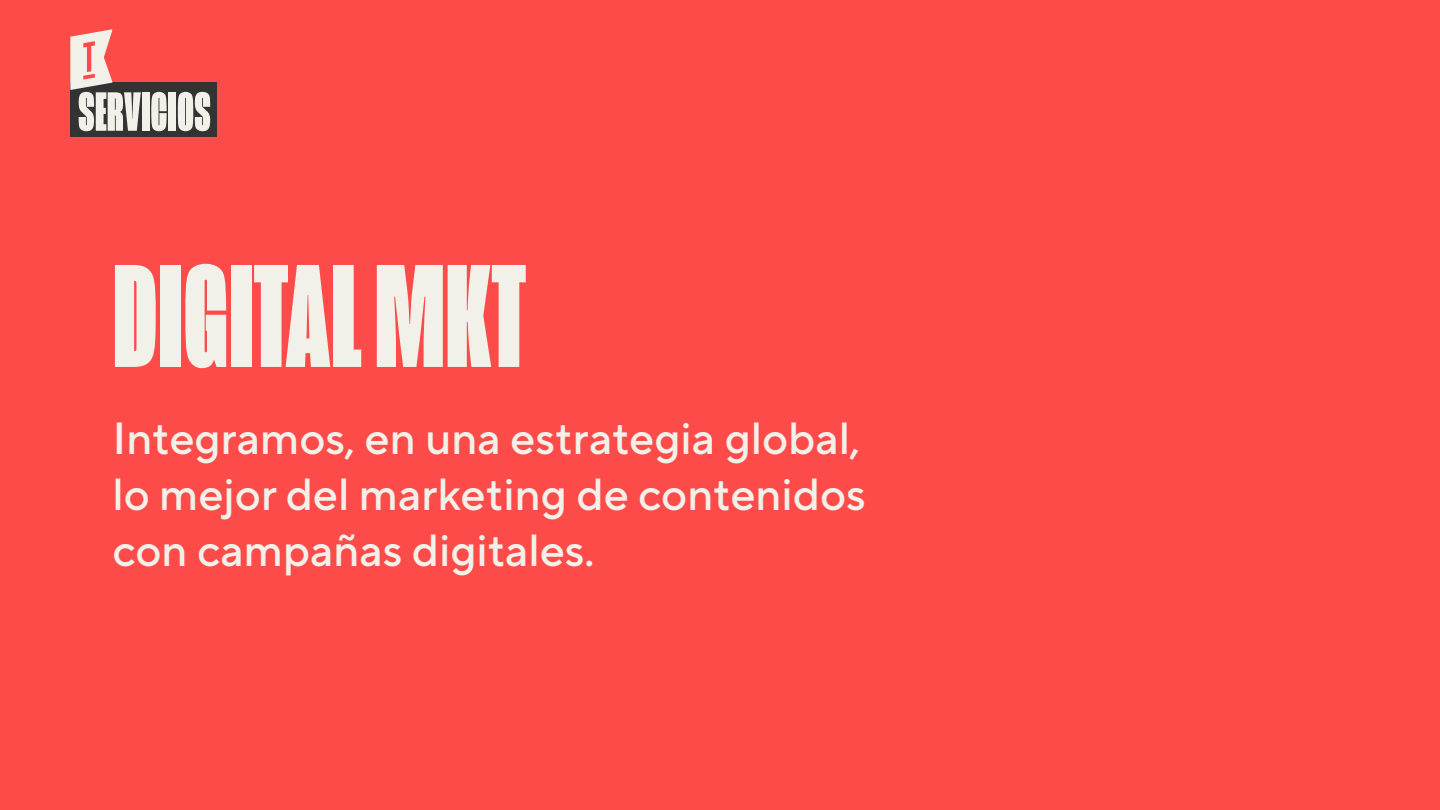
<style>
.page{position:relative;width:1440px;height:810px;background:#fd4b49}
.page>*{position:absolute;margin:0;border:0;box-sizing:border-box;transform-origin:0 0}
.t1{font:900 150px "Mongoose";color:#f2f1e9}
.t2{font:900 56.55px "Mongoose";color:#f2f1e9}
.t3{font:500 45px/56.2px "TT Norms Pro";color:#f2f1e9}
</style>
<div class="page">
<div style="left:70px;top:82px;width:146px;height:55px;background:#333"></div>
<svg style="left:70px;top:29px;width:43px;height:61px"></svg>
<p class="t2" style="left:78px;top:80px;width:135px">SERVICIOS</p>
<h1 class="t1" style="left:112px;top:231px;width:415px">DIGITAL MKT</h1>
<p class="t3" style="left:112px;top:408px;width:755px">Integramos, en una estrategia global, lo mejor del marketing de contenidos con campañas digitales.</p>
</div>
